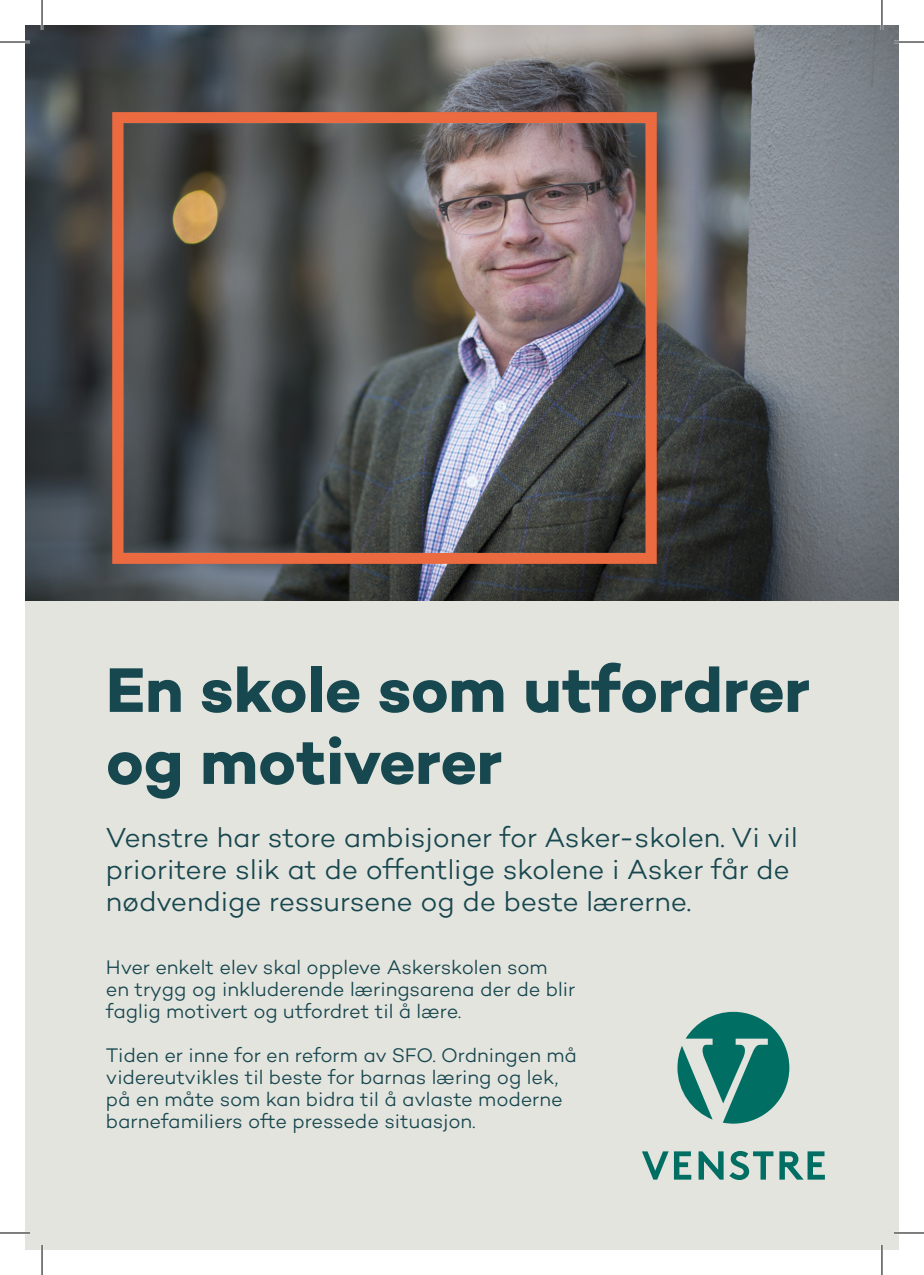
<style>
.page{position:relative;width:924px;height:1275px;background:#fff}
.page>*{position:absolute;margin:0;border:0;box-sizing:border-box;transform-origin:0 0}
.t1{font:700 64px/72px "Campton";letter-spacing:-.01em;color:#17474f}
.t2{font:300 28px/32px "Campton";letter-spacing:-.01em;color:#17474f}
.t3{font:300 20px/22px "Campton";letter-spacing:-.005em;color:#17474f}
</style>
<div class="page">
<div style="left:25px;top:25px;width:873px;height:1225px;background:#e4e4de"></div>
<img style="left:25px;top:25px;width:873px;height:575px">
<svg style="left:677px;top:1011px;width:112px;height:112px"></svg>
<svg style="left:642px;top:1151px;width:49px;height:28px"></svg>
<svg style="left:698px;top:1151px;width:25px;height:28px"></svg>
<svg style="left:729px;top:1151px;width:44px;height:29px"></svg>
<svg style="left:779px;top:1151px;width:45px;height:28px"></svg>
<img style="left:113px;top:112px;width:543px;height:451px">
<hr style="left:0;top:41px;width:30px;height:2px;background:#fff">
<hr style="left:893px;top:41px;width:30px;height:2px;background:#fff">
<hr style="left:0;top:1231px;width:30px;height:3px;background:#fff">
<hr style="left:893px;top:1231px;width:30px;height:3px;background:#fff">
<hr style="left:41px;top:0;width:2px;height:30px;background:#fff">
<hr style="left:41px;top:1245px;width:2px;height:30px;background:#fff">
<hr style="left:880px;top:0;width:2px;height:30px;background:#fff">
<hr style="left:880px;top:1245px;width:2px;height:30px;background:#fff">
<hr style="left:0;top:42px;width:30px;height:1px;background:#000">
<hr style="left:893px;top:42px;width:30px;height:1px;background:#000">
<hr style="left:0;top:1232px;width:30px;height:1px;background:#000">
<hr style="left:893px;top:1232px;width:30px;height:1px;background:#000">
<hr style="left:42px;top:0;width:1px;height:30px;background:#000">
<hr style="left:42px;top:1245px;width:1px;height:30px;background:#000">
<hr style="left:881px;top:0;width:1px;height:30px;background:#000">
<hr style="left:881px;top:1245px;width:1px;height:30px;background:#000">
<h1 class="t1" style="left:106px;top:653px;width:705px">En skole som utfordrer og motiverer</h1>
<h2 class="t2" style="left:106px;top:820px;width:693px">Venstre har store ambisjoner for Asker-skolen. Vi vil prioritere slik at de offentlige skolene i Asker får de nødvendige ressursene og de beste lærerne.</h2>
<p class="t3" style="left:106px;top:955px;width:471px">Hver enkelt elev skal oppleve Askerskolen som en trygg og inkluderende læringsarena der de blir faglig motivert og utfordret til å lære.</p>
<p class="t3" style="left:106px;top:1043px;width:472px">Tiden er inne for en reform av SFO. Ordningen må videreutvikles til beste for barnas læring og lek, på en måte som kan bidra til å avlaste moderne barnefamiliers ofte pressede situasjon.</p>
</div>
